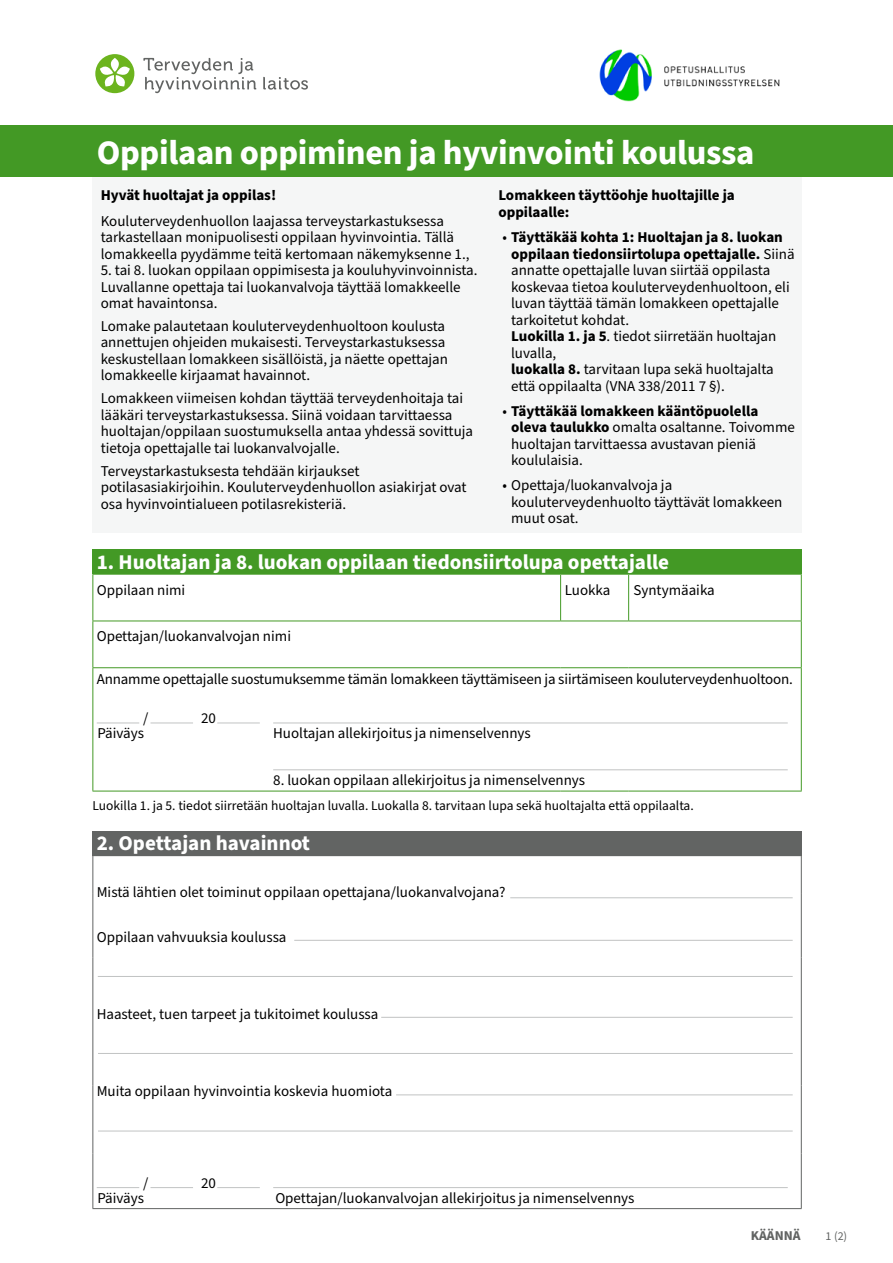
<style>
.page{position:relative;width:893px;height:1263px;background:#fff}
.page>*{position:absolute;margin:0;border:0;box-sizing:border-box;transform-origin:0 0}
.Tehostesanat_h1{font:700 34.5px "Source Sans Pro";letter-spacing:-.01em;color:#fff}
.Otsikko_h2{font:700 21px "Source Sans Pro";color:#fff}
.Leipäteksti{font:15px/16.5px "Source Sans Pro";color:#000}
.Lomakeleipis{font:15px "Source Sans Pro";color:#000}
.Leipäteksti-2{font:700 15px/16.5px "Source Sans Pro";color:#000}
.Leipäteksti-3{font:13.5px "Source Sans Pro";color:#000}
.Leipäteksti-4{font:700 13.5px "Source Sans Pro";color:#626463}
.t1{font:12px "Source Sans Pro";color:#626463}
.s1{font-weight:700}
</style>
<div class="page">
<hr style="left:92px;top:574px;width:469px;height:1px;background:#439925">
<hr style="left:92px;top:575px;width:1px;height:46px;background:#439925">
<hr style="left:561px;top:574px;width:68px;height:1px;background:#439925">
<hr style="left:560px;top:575px;width:1px;height:46px;background:#439925">
<hr style="left:629px;top:574px;width:173px;height:1px;background:#439925">
<hr style="left:628px;top:575px;width:1px;height:46px;background:#439925">
<hr style="left:801px;top:575px;width:1px;height:46px;background:#439925">
<hr style="left:92px;top:621px;width:469px;height:1px;background:#439925">
<hr style="left:92px;top:621px;width:1px;height:46px;background:#439925">
<hr style="left:561px;top:621px;width:68px;height:1px;background:#439925">
<hr style="left:629px;top:621px;width:173px;height:1px;background:#439925">
<hr style="left:801px;top:621px;width:1px;height:46px;background:#439925">
<hr style="left:92px;top:667px;width:469px;height:1px;background:#439925">
<hr style="left:92px;top:668px;width:1px;height:123px;background:#439925">
<hr style="left:561px;top:667px;width:68px;height:1px;background:#439925">
<hr style="left:629px;top:667px;width:173px;height:1px;background:#439925">
<hr style="left:801px;top:668px;width:1px;height:123px;background:#439925">
<hr style="left:92px;top:791px;width:469px;height:1px;background:#439925">
<hr style="left:561px;top:791px;width:68px;height:1px;background:#439925">
<hr style="left:629px;top:791px;width:173px;height:1px;background:#439925">
<hr style="left:92px;top:855px;width:710px;height:1px;background:#626463">
<hr style="left:92px;top:856px;width:1px;height:38px;background:#626463">
<hr style="left:801px;top:856px;width:1px;height:38px;background:#626463">
<hr style="left:92px;top:894px;width:1px;height:64px;background:#626463">
<hr style="left:801px;top:894px;width:1px;height:64px;background:#626463">
<hr style="left:92px;top:958px;width:1px;height:127px;background:#626463">
<hr style="left:801px;top:958px;width:1px;height:127px;background:#626463">
<hr style="left:92px;top:1085px;width:1px;height:68px;background:#626463">
<hr style="left:801px;top:1085px;width:1px;height:68px;background:#626463">
<hr style="left:92px;top:1153px;width:1px;height:55px;background:#626463">
<hr style="left:801px;top:1153px;width:1px;height:55px;background:#626463">
<hr style="left:92px;top:1208px;width:710px;height:1px;background:#626463">
<hr style="left:98px;top:976px;width:695px;height:1px;background:#c1c3c3">
<hr style="left:294px;top:940px;width:499px;height:1px;background:#c1c3c3">
<hr style="left:381px;top:1017px;width:412px;height:1px;background:#c1c3c3">
<hr style="left:396px;top:1094px;width:397px;height:1px;background:#c1c3c3">
<hr style="left:98px;top:1131px;width:695px;height:1px;background:#c1c3c3">
<hr style="left:98px;top:1053px;width:695px;height:1px;background:#c1c3c3">
<hr style="left:510px;top:897px;width:283px;height:1px;background:#c1c3c3">
<hr style="left:97px;top:723px;width:42px;height:1px;background:#c1c3c3">
<hr style="left:97px;top:1187px;width:42px;height:1px;background:#c1c3c3">
<hr style="left:151px;top:723px;width:42px;height:1px;background:#c1c3c3">
<hr style="left:151px;top:1187px;width:42px;height:1px;background:#c1c3c3">
<hr style="left:217px;top:723px;width:43px;height:1px;background:#c1c3c3">
<hr style="left:217px;top:1187px;width:43px;height:1px;background:#c1c3c3">
<hr style="left:273px;top:723px;width:515px;height:1px;background:#c1c3c3">
<hr style="left:273px;top:769px;width:515px;height:1px;background:#c1c3c3">
<hr style="left:273px;top:1187px;width:515px;height:1px;background:#c1c3c3">
<div style="left:92px;top:172px;width:709px;height:361px;background:#f5f6f6"></div>
<img style="left:574px;top:49px;width:230px;height:77px">
<div style="left:95px;top:54px;width:39px;height:39px;background:#6cb41e;border-radius:50%"></div>
<svg style="left:100px;top:58px;width:30px;height:29px"></svg>
<svg style="left:143px;top:58px;width:165px;height:35px"></svg>
<div style="left:92px;top:550px;width:710px;height:24px;background:#439925"></div>
<div style="left:92px;top:831px;width:710px;height:24px;background:#626463"></div>
<div style="left:0;top:126px;width:893px;height:51px;background:#439925"></div>
<h1 class="Tehostesanat_h1" style="left:97px;top:129px;width:659px">Oppilaan oppiminen ja hyvinvointi koulussa</h1>
<p class="Leipäteksti-2" style="left:101px;top:188px;width:177px">Hyvät huoltajat ja oppilas!</p>
<p class="Leipäteksti" style="left:101px;top:213px;width:370px">Kouluterveydenhuollon laajassa terveystarkastuksessa tarkastellaan monipuolisesti oppilaan hyvinvointia. Tällä lomakkeella pyydämme teitä kertomaan näkemyksenne 1.,</p>
<p class="Leipäteksti" style="left:101px;top:262px;width:378px">5. tai 8. luokan oppilaan oppimisesta ja kouluhyvinvoinnista.<br>Luvallanne opettaja tai luokanvalvoja täyttää lomakkeelle omat havaintonsa.</p>
<p class="Leipäteksti" style="left:101px;top:318px;width:349px">Lomake palautetaan kouluterveydenhuoltoon koulusta annettujen ohjeiden mukaisesti. Terveystarkastuksessa keskustellaan lomakkeen sisällöistä, ja näette opettajan lomakkeelle kirjaamat havainnot.</p>
<p class="Leipäteksti" style="left:101px;top:390px;width:374px">Lomakkeen viimeisen kohdan täyttää terveydenhoitaja tai lääkäri terveystarkastuksessa. Siinä voidaan tarvittaessa huoltajan/oppilaan suostumuksella antaa yhdessä sovittuja tietoja opettajalle tai luokanvalvojalle.</p>
<p class="Leipäteksti" style="left:101px;top:463px;width:367px">Terveystarkastuksesta tehdään kirjaukset potilasasiakirjoihin. Kouluterveydenhuollon asiakirjat ovat osa hyvinvointialueen potilasrekisteriä.</p>
<p class="Leipäteksti-2" style="left:498px;top:188px;width:238px">Lomakkeen täyttöohje huoltajille ja oppilaalle:</p>
<p class="Leipäteksti" style="left:511px;top:229px;width:285px;text-indent:-9px">• <span class="s1">Täyttäkää kohta 1: Huoltajan ja 8. luokan oppilaan tiedonsiirtolupa opettajalle.</span> Siinä annatte opettajalle luvan siirtää oppilasta koskevaa tietoa kouluterveydenhuoltoon, eli luvan täyttää tämän lomakkeen opettajalle tarkoitetut kohdat.<br><span class="s1">Luokilla 1. ja 5</span>. tiedot siirretään huoltajan luvalla,<br><span class="s1">luokalla 8.</span> tarvitaan lupa sekä huoltajalta että oppilaalta (VNA 338/2011 7 §).</p>
<p class="Leipäteksti" style="left:511px;top:403px;width:285px;text-indent:-9px">• <span class="s1">Täyttäkää lomakkeen kääntöpuolella oleva taulukko</span> omalta osaltanne. Toivomme huoltajan tarvittaessa avustavan pieniä koululaisia.</p>
<p class="Leipäteksti" style="left:511px;top:477px;width:273px;text-indent:-9px">• Opettaja/luokanvalvoja ja kouluterveydenhuolto täyttävät lomakkeen muut osat.</p>
<h2 class="Otsikko_h2" style="left:97px;top:548px;width:574px">1. Huoltajan ja 8. luokan oppilaan tiedonsiirtolupa opettajalle</h2>
<p class="Lomakeleipis" style="left:97px;top:579px;width:90px">Oppilaan nimi</p>
<p class="Lomakeleipis" style="left:565px;top:579px;width:47px">Luokka</p>
<p class="Lomakeleipis" style="left:633px;top:579px;width:83px">Syntymäaika</p>
<p class="Lomakeleipis" style="left:97px;top:626px;width:196px">Opettajan/luokanvalvojan nimi</p>
<p class="Lomakeleipis" style="left:97px;top:669px;width:698px">Annamme opettajalle suostumuksemme tämän lomakkeen täyttämiseen ja siirtämiseen kouluterveydenhuoltoon.</p>
<p class="Lomakeleipis" style="left:143px;top:708px;width:7px">/</p>
<p class="Lomakeleipis" style="left:97px;top:723px;width:48px">Päiväys</p>
<p class="Lomakeleipis" style="left:201px;top:708px;width:16px">20</p>
<p class="Lomakeleipis" style="left:273px;top:723px;width:259px">Huoltajan allekirjoitus ja nimenselvennys</p>
<p class="Lomakeleipis" style="left:273px;top:770px;width:313px">8. luokan oppilaan allekirjoitus ja nimenselvennys</p>
<p class="Leipäteksti-3" style="left:92px;top:797px;width:603px">Luokilla 1. ja 5. tiedot siirretään huoltajan luvalla. Luokalla 8. tarvitaan lupa sekä huoltajalta että oppilaalta.</p>
<h2 class="Otsikko_h2" style="left:97px;top:829px;width:215px">2. Opettajan havainnot</h2>
<p class="Lomakeleipis" style="left:97px;top:882px;width:410px">Mistä lähtien olet toiminut oppilaan opettajana/luokanvalvojana?</p>
<p class="Lomakeleipis" style="left:97px;top:927px;width:191px">Oppilaan vahvuuksia koulussa</p>
<p class="Lomakeleipis" style="left:97px;top:1004px;width:283px">Haasteet, tuen tarpeet ja tukitoimet koulussa</p>
<p class="Lomakeleipis" style="left:97px;top:1081px;width:297px">Muita oppilaan hyvinvointia koskevia huomiota</p>
<p class="Lomakeleipis" style="left:143px;top:1173px;width:7px">/</p>
<p class="Lomakeleipis" style="left:97px;top:1188px;width:48px">Päiväys</p>
<p class="Lomakeleipis" style="left:201px;top:1173px;width:16px">20</p>
<p class="Lomakeleipis" style="left:275px;top:1188px;width:361px">Opettajan/luokanvalvojan allekirjoitus ja nimenselvennys</p>
<p class="Leipäteksti-4" style="left:751px;top:1226px;width:51px">KÄÄNNÄ</p>
<p class="t1" style="left:826px;top:1227px;width:23px">1 (2)</p>
</div>
